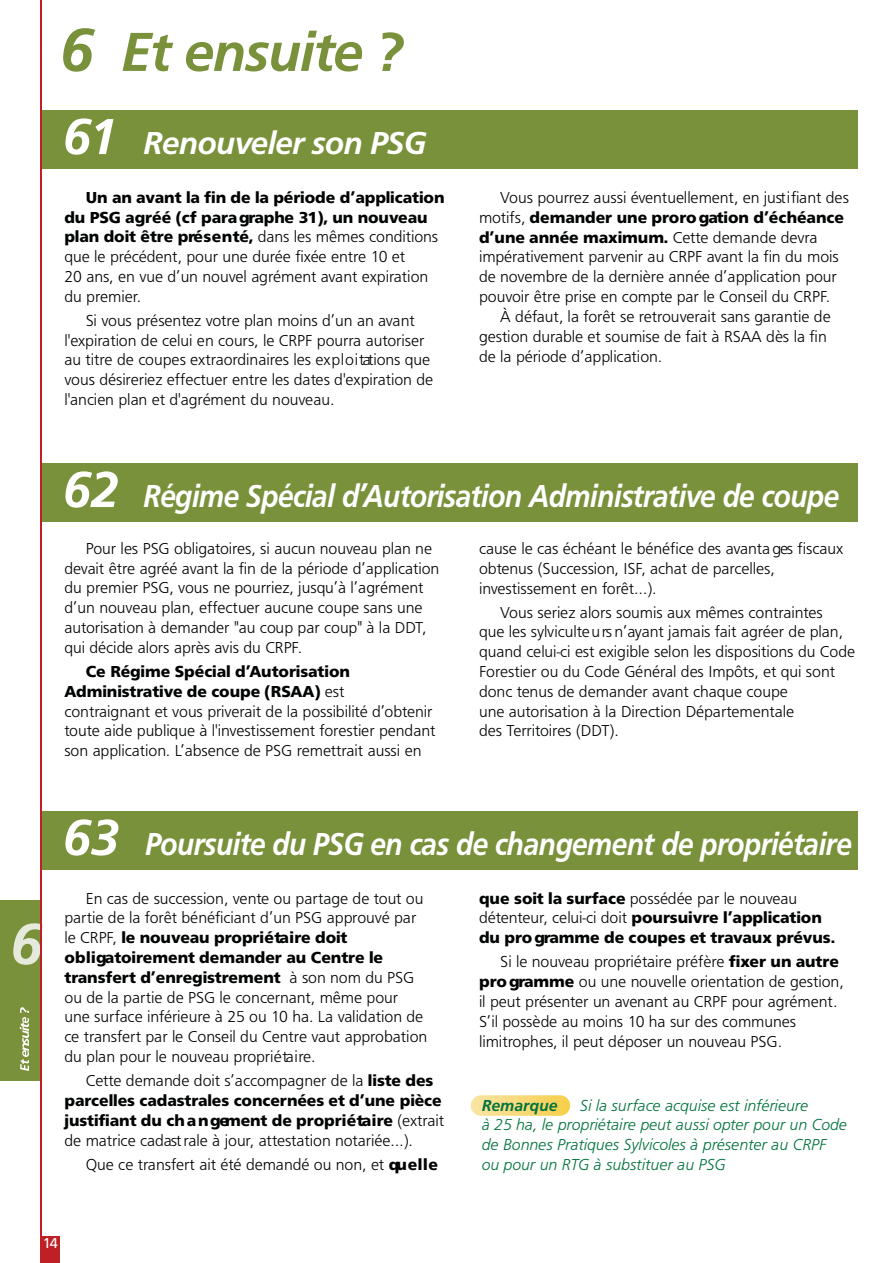
<style>
.page{position:relative;width:893px;height:1263px;background:#fff}
.page>*{position:absolute;margin:0;border:0;box-sizing:border-box;transform-origin:0 0}
.t1{font:italic 500 60px "Frutus T";color:#e6eadd}
.t2{font:italic 500 57px "Frutus T";letter-spacing:-.025em;color:#79913a}
.t3{font:italic 500 33px "Frutus T";letter-spacing:-.025em;color:#fff;scale:.9 1}
.t4{font:italic 500 33px "Frutus T";letter-spacing:-.025em;color:#fff}
.t5{font:300 16.5px/19.8px "Frutus T";letter-spacing:-.01em;color:#010202}
.t6{font:italic 300 16.5px/19.8px "Frutus T";letter-spacing:-.005em;color:#00733c}
.t7{font:700 16.5px/19.8px "Frutus T";letter-spacing:-.005em;color:#010202}
.t8{font:italic 500 16.5px "Frutus T";color:#00733c}
.t9{font:15px "Frutus T";color:#fff}
.s1{font-size:63px}
.s2{font-size:52.5px}
.s3{font-weight:700}
.s4{font-weight:300}
</style>
<div class="page">
<div style="left:41px;top:811px;width:817px;height:59px;background:#79913a"></div>
<div style="left:41px;top:464px;width:817px;height:58px;background:#79913a"></div>
<div style="left:41px;top:111px;width:817px;height:58px;background:#79913a"></div>
<div style="left:0;top:901px;width:41px;height:180px;background:#79913a"></div>
<img style="left:20px;top:1059px;width:9px;height:12px">
<img style="left:19px;top:1017px;width:10px;height:39px">
<img style="left:20px;top:1008px;width:8px;height:4px">
<hr style="left:40px;top:0;width:2px;height:1263px;background:#bf2025">
<div style="left:41px;top:1236px;width:18px;height:27px;background:#bf2025"></div>
<img style="left:471px;top:1095px;width:99px;height:21px">
<h2 class="t2" style="left:60px;top:24px;width:345px"><span class="s1">6</span> Et ensuite ?</h2>
<h3 class="t4" style="left:62px;top:127px;width:366px"><span class="s2">61</span> Re n o u veler son PSG</h3>
<p class="t5" style="left:64px;top:188px;width:382px;text-indent:21px"><span class="s3">Un an avant la fin de la période d’application du PSG agréé (cf para graphe 31), un nouve a u plan doit être pré s e n té ,</span> dans les mêmes conditions que le précédent, pour une durée fixée entre 10 et<br>20 ans, en vue d’un nouvel agrément avant ex p iration du pre m ie r.</p>
<p class="t5" style="left:64px;top:311px;width:370px;text-indent:21px">Si vous pré s e n tez votre plan moins d’un an avant l'ex p iration de celui en cours, le CRPF pourra auto ris e r au titre de coupes ex tra o rd in a ires les ex p lo itations qu e vous désire riez effectuer entre les dates d'ex p iration de l'ancien plan et d'agrément du nouve a u .</p>
<p class="t5" style="left:479px;top:188px;width:371px;text-indent:21px">Vous pourrez aussi éventuellement, en just ifiant des m otifs, <span class="s3">demander une pro ro gation d’éch é a n c e d’une année maximum.</span> C ette demande dev ra<br>imp é ra tivement parvenir au CRPF avant la fin du mois de nove m b re de la dern iè re année d’application pour p o u voir être prise en compte par le Conseil du CRPF.</p>
<p class="t5" style="left:479px;top:307px;width:353px;line-height:20.2px;text-indent:21px">À défaut, la fo rêt se retro u ve rait sans ga rantie de ge stion durable et soumise de fait à RSAA dès la fin de la période d’application.</p>
<h3 class="t3" style="left:62px;top:480px;width:865px"><span class="s2">62</span> Régime Spécial d’Au to risation Ad m in istra tive de coupe</h3>
<p class="t5" style="left:64px;top:539px;width:376px;text-indent:21px">Pour les PSG obliga to ires, si aucun nouveau plan ne d evait être agréé avant la fin de la période d’application du premier PSG, vous ne pourriez, jusqu’à l’agré m e n t d’un nouveau plan, effectuer aucune coupe sans une<br>a u to risation à demander "au coup par coup" à la DDT, qui décide alors après avis du CRPF.</p>
<p class="t5" style="left:64px;top:662px;width:373px;text-indent:21px"><span class="s3">Ce Régime Spécial d’Au to ris a t io n<br>Ad m in ist ra t ive de coupe (RSA A )</span> e st<br>c o n traignant et vous prive rait de la possibilité d’o b te n ir to u te aide publique à l'inve stissement fo re stier pendant son application. L’absence de PSG re m ettrait aussi en</p>
<p class="t5" style="left:479px;top:539px;width:366px">cause le cas échéant le bénéfice des ava n ta ges fis c a u x o b tenus (Succession, ISF, achat de parcelles,<br>inve stissement en fo rê t… ).</p>
<p class="t5" style="left:479px;top:603px;width:377px;text-indent:21px">Vous seriez alors soumis aux mêmes contra in tes<br>que les sylv ic u lte u rs n’ayant jamais fait agréer de plan, quand celui-ci est exigible selon les dispositions du Code Fo re stier ou du Code Général des Imp ôts, et qui sont donc tenus de demander avant ch a que coupe<br>une auto risation à la Direction Départe m e n tale<br>des Te rrito ires (DDT ).</p>
<h1 class="t1" style="left:10px;top:915px;width:34px">6</h1>
<h3 class="t3" style="left:62px;top:828px;width:878px"><span class="s2">63</span> Po u rs u ite du PSG en cas de ch a n gement de proprié ta ire</h3>
<p class="t5" style="left:64px;top:889px;width:364px;text-indent:21px">En cas de succession, ve n te ou parta ge de tout ou p a rtie de la fo rêt bénéficiant d’un PSG appro u vé par le CRPF, <span class="s3">le nouveau pro p rié ta ire doit<br>o b liga to irement demander au Centre le<br>t ra n s fe rt d’enre g ist rement</span> à son nom du PSG ou de la partie de PSG le concernant, même pour une surface infé rie u re à 25 ou 10 ha. La validation de ce tra n s fe rt par le Conseil du Centre vaut appro b a tio n du plan pour le nouveau pro p rié ta ire .</p>
<p class="t5" style="left:64px;top:1071px;width:381px;text-indent:21px">C ette demande doit s’a c c o mpagner de la <span class="s3">liste des p a rcelles cadast rales concernées et d’une pièce ju st ifiant du ch a n gement de pro p rié ta ire</span> (ex tra it de matrice cadast rale à jour, atte station nota rié e … ).</p>
<p class="t5" style="left:86px;top:1155px;width:354px">Que ce tra n s fe rt ait été demandé ou non, et <span class="s3">qu e lle</span></p>
<p class="t7" style="left:479px;top:889px;width:358px">que soit la surfa c e <span class="s4">possédée par le nouveau<br>d é te n te u r, celui-ci doit</span> p o u rs u iv re l’application du pro gramme de coupes et travaux prév u s .</p>
<p class="t5" style="left:479px;top:953px;width:366px;text-indent:21px">Si le nouveau pro p rié ta ire pré fè re <span class="s3">fixer un autre p ro gra m m e</span> ou une nouvelle orie n tation de ge stion, il peut pré s e n ter un avenant au CRPF pour agré m e n t.<br>S’il possède au moins 10 ha sur des communes<br>lim itrophes, il peut déposer un nouveau PSG.</p>
<p class="t6" style="left:482px;top:1096px;width:367px;text-indent:98px">Si la surface acquise est infé rie u re<br>à 25 ha, le pro p rié ta ire peut aussi opter pour un Code de Bonnes Pra tiques Sylvicoles à pré s e n ter au CRPF ou pour un RTG à substituer au PSG</p>
<p class="t8" style="left:482px;top:1097px;width:77px">Remarque</p>
<p class="t9" style="left:43px;top:1235px;width:17px">14</p>
</div>
